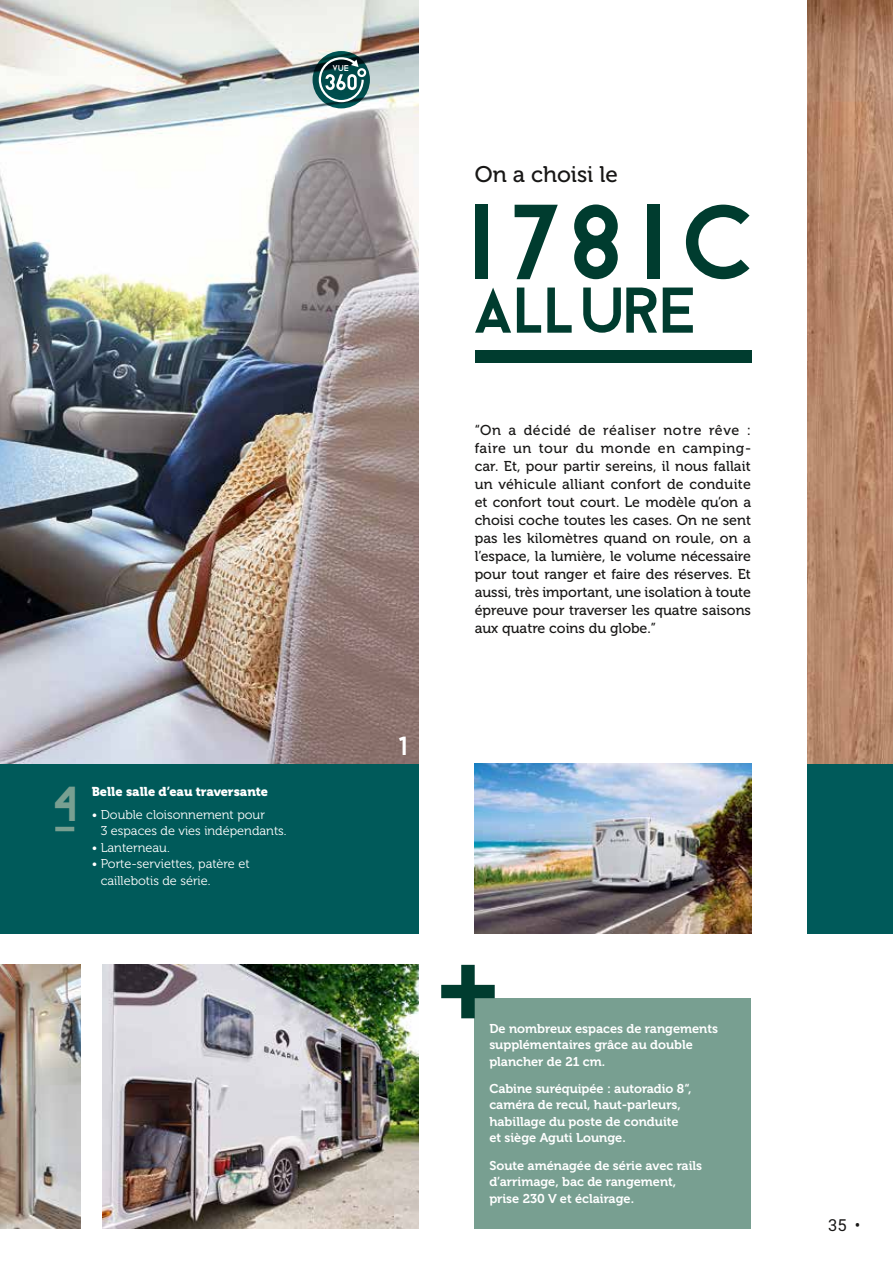
<style>
.page{position:relative;width:893px;height:1263px;background:#fff}
.page>*{position:absolute;margin:0;border:0;box-sizing:border-box;transform-origin:0 0}
.t1{font:106.5px "Droidiga";letter-spacing:.085em;color:#003c2f}
.t2{font:64.5px "Droidiga";letter-spacing:-.075em;color:#003c2f}
.t3{font:49.05px "Droidiga";color:#789f91}
.t4{font:26.25px "Droidiga";color:#fff}
.t5{font:22.5px "Museo 500";color:#181716}
.t6{font:16.5px "Roboto";color:#181716}
.t7{font:14.25px/18px "Museo 500";color:#181716;text-align:justify}
.t8{font:12.75px/16.5px "Museo 700";color:#fff}
.t9{font:12.75px/16.5px "Museo 300";color:#fff}
.t10{font:12.75px "Museo 900";color:#fff}
.t11{font:8.4px "Droidiga";color:#fff}
</style>
<div class="page">
<div style="left:808px;top:763px;width:85px;height:170px;background:#005a5a"></div>
<div style="left:0;top:763px;width:419px;height:170px;background:#005a5a"></div>
<img style="left:0;top:0;width:419px;height:763px">
<img style="left:475px;top:763px;width:276px;height:170px">
<img style="left:0;top:965px;width:81px;height:263px">
<img style="left:102px;top:965px;width:317px;height:263px">
<div style="left:475px;top:350px;width:276px;height:13px;background:#003c2f"></div>
<img style="left:808px;top:0;width:85px;height:763px">
<hr style="left:55px;top:827px;width:19px;height:4px;background:#789f91">
<div style="left:475px;top:998px;width:276px;height:230px;background:#789f91"></div>
<svg style="left:313px;top:51px;width:57px;height:57px"></svg>
<div style="left:357px;top:68px;width:9px;height:9px;border:2px solid #fff;border-radius:50%"></div>
<svg style="left:318px;top:56px;width:47px;height:47px"></svg>
<svg style="left:441px;top:965px;width:54px;height:53px"></svg>
<p class="t11" style="left:333px;top:63px;width:18px">VUE</p>
<h3 class="t3" style="left:55px;top:775px;width:29px">4</h3>
<p class="t10" style="left:92px;top:784px;width:178px">Belle salle d’eau traversante</p>
<p class="t9" style="left:101px;top:806px;width:187px;text-indent:-9px">• Double cloisonnement pour<br>3 espaces de vies indépendants.</p>
<p class="t9" style="left:92px;top:839px;width:80px">• Lanterneau.</p>
<p class="t9" style="left:101px;top:856px;width:150px;text-indent:-9px">• Porte-serviettes, patère et caillebotis de série.</p>
<h3 class="t4" style="left:399px;top:730px;width:13px">1</h3>
<h3 class="t5" style="left:475px;top:162px;width:145px">On a choisi le</h3>
<h1 class="t1" style="left:475px;top:180px;width:291px">I78IC</h1>
<h2 class="t2" style="left:475px;top:273px;width:228px">AllURe</h2>
<p class="t7" style="left:475px;top:422px;width:278px">“On a décidé de réaliser notre rêve : faire un tour du monde en camping&shy;car. Et, pour partir sereins, il nous fallait un véhicule alliant confort de conduite et confort tout court. Le modèle qu’on a choisi coche toutes les cases. On ne sent pas les kilomètres quand on roule, on a l’espace, la lumière, le volume nécessaire pour tout ranger et faire des réserves. Et aussi, très important, une isolation à toute épreuve pour traverser les quatre saisons aux quatre coins du globe.”</p>
<p class="t8" style="left:489px;top:1020px;width:230px">De nombreux espaces de rangements supplémentaires grâce au double plancher de 21 cm.</p>
<p class="t8" style="left:489px;top:1080px;width:204px">Cabine suréquipée : autoradio 8“, caméra de recul, haut-parleurs, habillage du poste de conduite et siège Aguti Lounge.</p>
<p class="t8" style="left:489px;top:1157px;width:214px">Soute aménagée de série avec rails d’arrimage, bac de rangement, prise 230 V et éclairage.</p>
<p class="t6" style="left:828px;top:1213px;width:34px">35 •</p>
</div>
